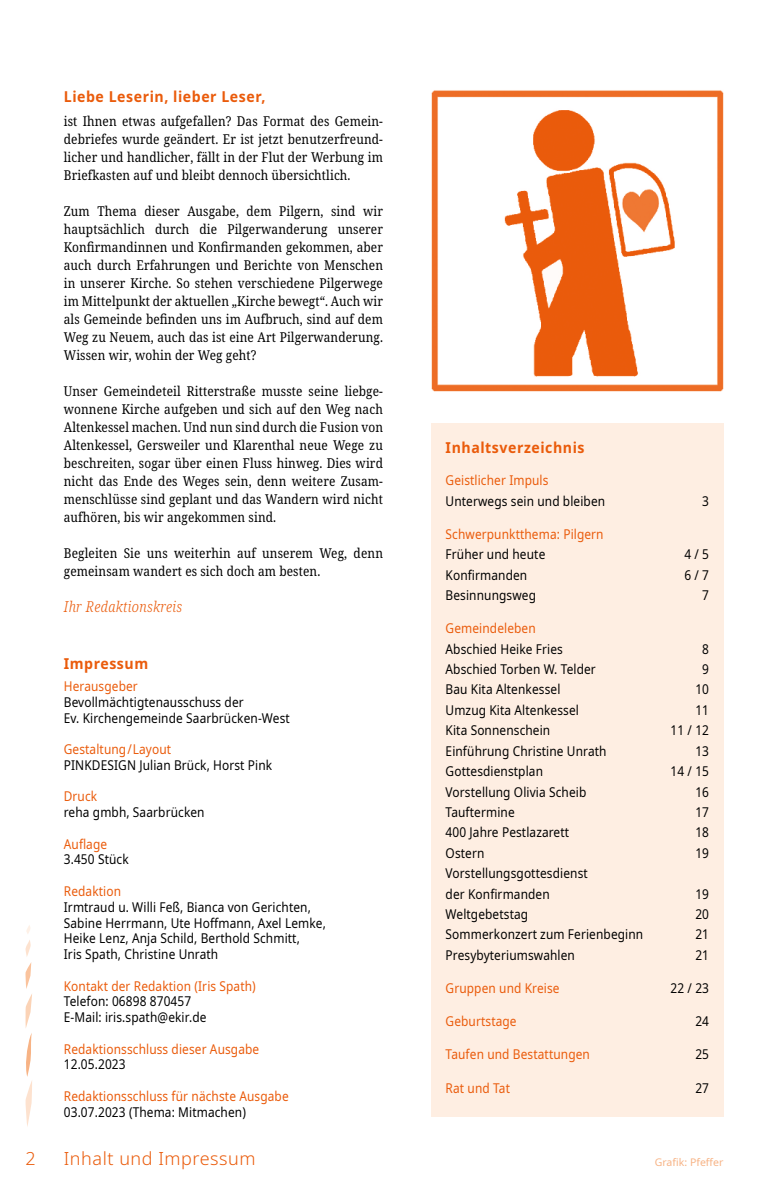
<style>
.page{position:relative;width:766px;height:1191px;background:#fff}
.page>*{position:absolute;margin:0;border:0;box-sizing:border-box;transform-origin:0 0}
.t1{font:300 18px "Noto Sans";letter-spacing:.03em;color:#ea5b0b}
.t2{font:700 15px "Noto Sans";letter-spacing:.04em;color:#ea5b0b;scale:.94 1}
.t3{font:italic 300 15px "Noto Serif";letter-spacing:.02em;color:#ea5b0b;scale:.88 1}
.t4{font:13.5px/18px "Noto Serif";letter-spacing:.01em;color:#000;text-align:justify;scale:.88 1}
.t5{font:13.5px/15.8px "Noto Sans";letter-spacing:.01em;color:#000;scale:.88 1}
.t6{font:13.5px "Noto Sans";letter-spacing:.01em;color:#ea5b0b;scale:.88 1}
.t7{font:10.5px "Noto Sans";color:#f7b385}
</style>
<div class="page">
<div style="left:431px;top:423px;width:292px;height:693px;background:#feeee2"></div>
<img style="left:431px;top:90px;width:292px;height:302px">
<svg style="left:25px;top:925px;width:7px;height:202px"></svg>
<p class="t2" style="left:64px;top:86px;width:216px">Liebe Leserin, lieber Leser,</p>
<p class="t4" style="left:64px;top:113px;width:364px">ist Ihnen etwas aufgefallen? Das Format des Gemein&shy;debriefes wurde geändert. Er ist jetzt benutzerfreund&shy;licher und handlicher, fällt in der Flut der Werbung im Briefkasten auf und bleibt dennoch übersichtlich.</p>
<p class="t4" style="left:64px;top:203px;width:364px">Zum Thema dieser Ausgabe, dem Pilgern, sind wir hauptsächlich durch die Pilgerwanderung unserer Konfirmandinnen und Konfirmanden gekommen, aber auch durch Erfahrungen und Berichte von Menschen in unserer Kirche. So stehen verschiedene Pilgerwege im Mittelpunkt der aktuellen „Kirche bewegt“. Auch wir als Gemeinde befinden uns im Aufbruch, sind auf dem Weg zu Neuem, auch das ist eine Art Pilgerwanderung.<br>Wissen wir, wohin der Weg geht?</p>
<p class="t4" style="left:64px;top:383px;width:364px">Unser Gemeindeteil Ritterstraße musste seine liebge&shy;wonnene Kirche aufgeben und sich auf den Weg nach Altenkessel machen. Und nun sind durch die Fusion von Altenkessel, Gersweiler und Klarenthal neue Wege zu beschreiten, sogar über einen Fluss hinweg. Dies wird nicht das Ende des Weges sein, denn weitere Zusam&shy;menschlüsse sind geplant und das Wandern wird nicht aufhören, bis wir angekommen sind.</p>
<p class="t4" style="left:64px;top:545px;width:364px">Begleiten Sie uns weiterhin auf unserem Weg, denn gemeinsam wandert es sich doch am besten.</p>
<p class="t3" style="left:64px;top:596px;width:136px">Ihr Redaktionskreis</p>
<p class="t2" style="left:64px;top:653px;width:91px">Impressum</p>
<p class="t6" style="left:64px;top:676px;width:86px">Herausgeber</p>
<p class="t5" style="left:64px;top:694px;width:258px">Bevollmächtigtenausschuss der<br>Ev. Kirchengemeinde Saarbrücken-West</p>
<p class="t6" style="left:64px;top:739px;width:123px">Gestaltung/Layout</p>
<p class="t5" style="left:64px;top:757px;width:238px">PINKDESIGN Julian Brück, Horst Pink</p>
<p class="t6" style="left:64px;top:787px;width:40px">Druck</p>
<p class="t5" style="left:64px;top:804px;width:161px">reha gmbh, Saarbrücken</p>
<p class="t6" style="left:64px;top:834px;width:51px">Auflage</p>
<p class="t5" style="left:64px;top:852px;width:75px">3.450 Stück</p>
<p class="t6" style="left:64px;top:881px;width:67px">Redaktion</p>
<p class="t5" style="left:64px;top:899px;width:299px">Irmtraud u. Willi Feß, Bianca von Gerichten, Sabine Herrmann, Ute Hoffmann, Axel Lemke, Heike Lenz, Anja Schild, Berthold Schmitt,<br>Iris Spath, Christine Unrath</p>
<p class="t6" style="left:64px;top:976px;width:220px">Kontakt der Redaktion (Iris Spath)</p>
<p class="t5" style="left:64px;top:993px;width:164px">Telefon: 06898 870457<br>E-Mail: iris.spath@ekir.de</p>
<p class="t6" style="left:64px;top:1039px;width:223px">Redaktionsschluss dieser Ausgabe</p>
<p class="t5" style="left:64px;top:1056px;width:72px">12.05.2023</p>
<p class="t6" style="left:64px;top:1086px;width:257px">Redaktionsschluss für nächste Ausgabe</p>
<p class="t5" style="left:64px;top:1104px;width:208px">03.07.2023 (Thema: Mitmachen)</p>
<h1 class="t1" style="left:26px;top:1146px;width:12px">2</h1>
<h1 class="t1" style="left:64px;top:1146px;width:193px">Inhalt und Impressum</h1>
<p class="t2" style="left:445px;top:436px;width:149px">Inhaltsverzeichnis</p>
<p class="t6" style="left:445px;top:471px;width:118px">Geistlicher Impuls</p>
<p class="t5" style="left:445px;top:493px;width:183px">Unterwegs sein und bleiben</p>
<p class="t5" style="left:702px;top:493px;width:9px">3</p>
<p class="t6" style="left:445px;top:524px;width:181px">Schwerpunktthema: Pilgern</p>
<p class="t5" style="left:445px;top:546px;width:115px">Früher und heute</p>
<p class="t5" style="left:684px;top:546px;width:30px">4 / 5</p>
<p class="t5" style="left:445px;top:567px;width:94px">Konfirmanden</p>
<p class="t5" style="left:684px;top:567px;width:30px">6 / 7</p>
<p class="t5" style="left:445px;top:587px;width:104px">Besinnungsweg</p>
<p class="t5" style="left:702px;top:587px;width:9px">7</p>
<p class="t6" style="left:445px;top:619px;width:104px">Gemeindeleben</p>
<p class="t5" style="left:445px;top:641px;width:135px">Abschied Heike Fries</p>
<p class="t5" style="left:702px;top:641px;width:9px">8</p>
<p class="t5" style="left:445px;top:661px;width:172px">Abschied Torben W. Telder</p>
<p class="t5" style="left:702px;top:661px;width:9px">9</p>
<p class="t5" style="left:445px;top:682px;width:132px">Bau Kita Altenkessel</p>
<p class="t5" style="left:695px;top:682px;width:17px">10</p>
<p class="t5" style="left:445px;top:702px;width:153px">Umzug Kita Altenkessel</p>
<p class="t5" style="left:695px;top:702px;width:17px">11</p>
<p class="t5" style="left:445px;top:723px;width:120px">Kita Sonnenschein</p>
<p class="t5" style="left:670px;top:723px;width:45px">11 / 12</p>
<p class="t5" style="left:445px;top:743px;width:184px">Einführung Christine Unrath</p>
<p class="t5" style="left:695px;top:743px;width:17px">13</p>
<p class="t5" style="left:445px;top:763px;width:112px">Gottesdienstplan</p>
<p class="t5" style="left:670px;top:763px;width:45px">14 / 15</p>
<p class="t5" style="left:445px;top:784px;width:161px">Vorstellung Olivia Scheib</p>
<p class="t5" style="left:695px;top:784px;width:17px">16</p>
<p class="t5" style="left:445px;top:804px;width:80px">Tauftermine</p>
<p class="t5" style="left:695px;top:804px;width:17px">17</p>
<p class="t5" style="left:445px;top:825px;width:142px">400 Jahre Pestlazarett</p>
<p class="t5" style="left:695px;top:825px;width:17px">18</p>
<p class="t5" style="left:445px;top:845px;width:46px">Ostern</p>
<p class="t5" style="left:695px;top:845px;width:17px">19</p>
<p class="t5" style="left:445px;top:863px;width:163px;line-height:20.4px">Vorstellungsgottesdienst der Konfirmanden</p>
<p class="t5" style="left:695px;top:886px;width:17px">19</p>
<p class="t5" style="left:445px;top:906px;width:95px">Weltgebetstag</p>
<p class="t5" style="left:695px;top:906px;width:17px">20</p>
<p class="t5" style="left:445px;top:927px;width:226px">Sommerkonzert zum Ferienbeginn</p>
<p class="t5" style="left:695px;top:927px;width:17px">21</p>
<p class="t5" style="left:445px;top:947px;width:148px">Presybyteriumswahlen</p>
<p class="t5" style="left:695px;top:947px;width:17px">21</p>
<p class="t6" style="left:445px;top:978px;width:131px">Gruppen und Kreise</p>
<p class="t5" style="left:670px;top:980px;width:45px">22 / 23</p>
<p class="t6" style="left:445px;top:1011px;width:82px">Geburtstage</p>
<p class="t5" style="left:695px;top:1013px;width:17px">24</p>
<p class="t6" style="left:445px;top:1045px;width:165px">Taufen und Bestattungen</p>
<p class="t5" style="left:695px;top:1047px;width:17px">25</p>
<p class="t6" style="left:445px;top:1078px;width:75px">Rat und Tat</p>
<p class="t5" style="left:695px;top:1080px;width:17px">27</p>
<p class="t7" style="left:654px;top:1154px;width:70px">Grafik: Pfeffer</p>
</div>
